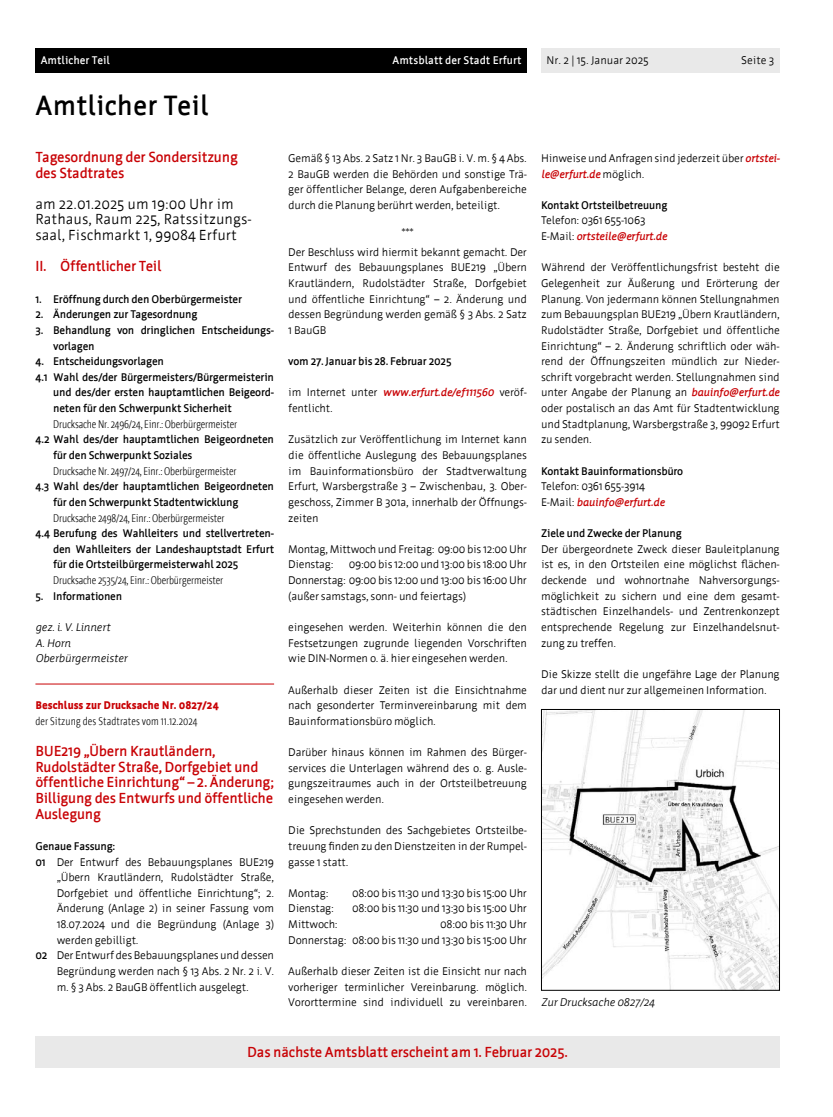
<style>
.page{position:relative;width:833px;height:1117px;background:#fff}
.page>*{position:absolute;margin:0;border:0;box-sizing:border-box;transform-origin:0 0}
.H1-u1schwarz{font:700 27.5px "Werk";color:#000}
.H3-u4{font:700 14.38px/15.6px "Werk";letter-spacing:-.02em;color:#c80205}
.P-uz{font:14.38px/15.6px "Werk";color:#000}
.H2-u4{font:700 14.38px/15.6px "Werk";letter-spacing:-.02em;color:#c80205}
.P-Normal{font:11px/15.6px "Werk";letter-spacing:-.02em;color:#000;text-align:justify}
.P-Normal-2{font:700 11px/15.6px "Werk";letter-spacing:-.02em;color:#000}
.P-einzug7mmcond{font:11px "Werk Condensed";letter-spacing:-.02em;color:#000}
.H2-beschluss{font:11px/15.6px "Werk Condensed";color:#000}
.P-autor{font:italic 11px "Werk";letter-spacing:-.02em;color:#000}
.t1{font:700 11px "Werk";color:#fff}
.P-Normal-3{font:italic 700 11px "Werk";letter-spacing:-.02em;color:#c80205}
.P-Normal-4{font:11px "Werk";color:#000}
.P-zu{font:700 11px "Werk";letter-spacing:-.02em;color:#000}
.P-Sternchen{font:11px "Werk";color:#000}
.s1{font-family:"Werk";font-weight:900;color:#c80205}
.s2{font-weight:700}
.s3{font-weight:700;font-style:italic;color:#c80205}
.s4{font-weight:400;font-style:normal;color:#000}
</style>
<div class="page">
<div style="left:541px;top:48px;width:239px;height:25px;background:#e9e9e9"></div>
<div style="left:35px;top:48px;width:492px;height:25px;background:#000"></div>
<div style="left:35px;top:1035px;width:745px;height:32px;background:#e9e9e9"></div>
<hr style="left:35px;top:683px;width:239px;height:1px;background:#c80205">
<img style="left:543px;top:711px;width:235px;height:277px">
<div style="left:541px;top:709px;width:239px;height:281px;border:1px solid #000"></div>
<p class="t1" style="left:41px;top:55px;width:71px">Amtlicher Teil</p>
<p class="t1" style="left:392px;top:55px;width:131px">Amtsblatt der Stadt Erfurt</p>
<p class="P-Normal-4" style="left:546px;top:54px;width:104px">Nr. 2 | 15. Januar 2025</p>
<p class="P-Normal" style="left:741px;top:53px;width:35px">Seite 3</p>
<h1 class="H1-u1schwarz" style="left:35px;top:90px;width:175px">Amtlicher Teil</h1>
<h2 class="H2-u4" style="left:35px;top:149px;width:204px">Tagesordnung der Sondersitzung des Stadtrates</h2>
<p class="P-uz" style="left:35px;top:196px;width:218px">am 22.01.2025 um 19:00 Uhr im<br>Rathaus, Raum 225, Ratssitzungs&shy;saal, Fischmarkt 1, 99084 Erfurt</p>
<h3 class="H3-u4" style="left:35px;top:259px;width:128px">II. Öffentlicher Teil</h3>
<p class="P-Normal-2" style="left:35px;top:291px;width:208px">1. Eröffnung durch den Oberbürgermeister</p>
<p class="P-Normal-2" style="left:35px;top:307px;width:163px">2. Änderungen zur Tagesordnung</p>
<p class="P-Normal-2" style="left:53px;top:322px;width:222px;text-indent:-18px">3. Behandlung von dringlichen Entscheidungs&shy;vorlagen</p>
<p class="P-Normal-2" style="left:35px;top:353px;width:130px">4. Entscheidungsvorlagen</p>
<p class="P-Normal-2" style="left:53px;top:369px;width:222px;text-align:justify;text-indent:-18px">4.1 Wahl des/der Bürgermeisters/Bürgermeisterin und des/der ersten hauptamtlichen Beigeord&shy;neten für den Schwerpunkt Sicherheit</p>
<p class="P-einzug7mmcond" style="left:53px;top:417px;width:186px">Drucksache Nr. 2496/24, Einr.: Oberbürgermeister</p>
<p class="P-Normal-2" style="left:53px;top:432px;width:222px;text-indent:-18px">4.2 Wahl des/der hauptamtlichen Beigeordneten für den Schwerpunkt Soziales</p>
<p class="P-einzug7mmcond" style="left:53px;top:464px;width:185px">Drucksache Nr. 2497/24, Einr.: Oberbürgermeister</p>
<p class="P-Normal-2" style="left:53px;top:478px;width:222px;text-indent:-18px">4.3 Wahl des/der hauptamtlichen Beigeordneten für den Schwerpunkt Stadtentwicklung</p>
<p class="P-einzug7mmcond" style="left:53px;top:511px;width:173px">Drucksache 2498/24, Einr.: Oberbürgermeister</p>
<p class="P-Normal-2" style="left:53px;top:525px;width:222px;text-align:justify;text-indent:-18px">4.4 Berufung des Wahlleiters und stellvertreten&shy;den Wahlleiters der Landeshauptstadt Erfurt für die Ortsteilbürgermeisterwahl 2025</p>
<p class="P-einzug7mmcond" style="left:53px;top:574px;width:172px">Drucksache 2535/24, Einr.: Oberbürgermeister</p>
<p class="P-Normal-2" style="left:35px;top:588px;width:88px">5. Informationen</p>
<p class="P-autor" style="left:35px;top:620px;width:77px">gez. i. V. Linnert</p>
<p class="P-autor" style="left:35px;top:636px;width:37px">A. Horn</p>
<p class="P-autor" style="left:35px;top:652px;width:94px">Oberbürgermeister</p>
<h2 class="H2-beschluss" style="left:35px;top:697px;width:185px"><span class="s1">Beschluss zur Drucksache Nr. 0827/24 </span>der Sitzung des Stadtrates vom 11.12.2024</h2>
<h3 class="H3-u4" style="left:35px;top:743px;width:240px">BUE219 „Übern Krautländern,<br>Rudolstädter Straße, Dorfgebiet und öffentliche Einrichtung“ – 2. Änderung;<br>Billigung des Entwurfs und öffentliche<br>Auslegung</h3>
<p class="P-zu" style="left:35px;top:839px;width:81px">Genaue Fassung:</p>
<p class="P-Normal" style="left:57px;top:853px;width:219px;text-indent:-21px"><span class="s2">01</span> Der Entwurf des Bebauungsplanes BUE219 „Übern Krautländern, Rudolstädter Straße, Dorfgebiet und öffentliche Einrichtung“; 2.<br>Änderung (Anlage 2) in seiner Fassung vom 18.07.2024 und die Begründung (Anlage 3) werden gebilligt.</p>
<p class="P-Normal" style="left:57px;top:947px;width:219px;text-indent:-21px"><span class="s2">02</span> Der Entwurf des Bebauungsplanes und dessen Begründung werden nach § 13 Abs. 2 Nr. 2 i. V. m. § 3 Abs. 2 BauGB öffentlich ausgelegt.</p>
<p class="P-Normal" style="left:288px;top:150px;width:240px">Gemäß § 13 Abs. 2 Satz 1 Nr. 3 BauGB i. V. m. § 4 Abs.<br>2 BauGB werden die Behörden und sonstige Trä&shy;ger öffentlicher Belange, deren Aufgabenbereiche durch die Planung berührt werden, beteiligt.</p>
<p class="P-Sternchen" style="left:401px;top:226px;width:14px">***</p>
<p class="P-Normal" style="left:288px;top:244px;width:240px">Der Beschluss wird hiermit bekannt gemacht. Der Entwurf des Bebauungsplanes BUE219 „Übern Krautländern, Rudolstädter Straße, Dorfgebiet und öffentliche Einrichtung“ – 2. Änderung und dessen Begründung werden gemäß § 3 Abs. 2 Satz 1 BauGB</p>
<p class="P-Normal-2" style="left:288px;top:353px;width:165px">vom 27. Januar bis 28. Februar 2025</p>
<p class="P-Normal" style="left:288px;top:385px;width:240px">im Internet unter <span class="s3">www.erfurt.de/ef111560</span> veröf&shy;fentlicht.</p>
<p class="P-Normal" style="left:288px;top:431px;width:240px">Zusätzlich zur Veröffentlichung im Internet kann die öffentliche Auslegung des Bebauungsplanes im Bauinformationsbüro der Stadtverwaltung Erfurt, Warsbergstraße 3 – Zwischenbau, 3. Ober&shy;geschoss, Zimmer B 301a, innerhalb der Öffnungs&shy;zeiten</p>
<p class="P-Normal" style="left:288px;top:541px;width:240px">Montag, Mittwoch und Freitag: 09:00 bis 12:00 Uhr</p>
<p class="P-Normal" style="left:288px;top:556px;width:47px">Dienstag:</p>
<p class="P-Normal" style="left:349px;top:556px;width:180px">09:00 bis 12:00 und 13:00 bis 18:00 Uhr</p>
<p class="P-Normal" style="left:288px;top:572px;width:240px">Donnerstag: 09:00 bis 12:00 und 13:00 bis 16:00 Uhr</p>
<p class="P-Normal" style="left:288px;top:588px;width:179px">(außer samstags, sonn- und feiertags)</p>
<p class="P-Normal" style="left:288px;top:619px;width:240px">eingesehen werden. Weiterhin können die den Festsetzungen zugrunde liegenden Vorschriften wie DIN-Normen o. ä. hier eingesehen werden.</p>
<p class="P-Normal" style="left:288px;top:681px;width:240px">Außerhalb dieser Zeiten ist die Einsichtnahme nach gesonderter Terminvereinbarung mit dem Bauinformationsbüro möglich.</p>
<p class="P-Normal" style="left:288px;top:744px;width:240px">Darüber hinaus können im Rahmen des Bürger&shy;services die Unterlagen während des o. g. Ausle&shy;gungszeitraumes auch in der Ortsteilbetreuung eingesehen werden.</p>
<p class="P-Normal" style="left:288px;top:822px;width:240px">Die Sprechstunden des Sachgebietes Ortsteilbe&shy;treuung finden zu den Dienstzeiten in der Rumpel&shy;gasse 1 statt.</p>
<p class="P-Normal" style="left:288px;top:885px;width:42px">Montag:</p>
<p class="P-Normal" style="left:352px;top:885px;width:176px">08:00 bis 11:30 und 13:30 bis 15:00 Uhr</p>
<p class="P-Normal" style="left:288px;top:900px;width:47px">Dienstag:</p>
<p class="P-Normal" style="left:352px;top:900px;width:176px">08:00 bis 11:30 und 13:30 bis 15:00 Uhr</p>
<p class="P-Normal" style="left:288px;top:916px;width:51px">Mittwoch:</p>
<p class="P-Normal" style="left:440px;top:916px;width:88px">08:00 bis 11:30 Uhr</p>
<p class="P-Normal" style="left:288px;top:931px;width:240px">Donnerstag: 08:00 bis 11:30 und 13:30 bis 15:00 Uhr</p>
<p class="P-Normal" style="left:288px;top:963px;width:240px">Außerhalb dieser Zeiten ist die Einsicht nur nach vorheriger terminlicher Vereinbarung. möglich.<br>Vororttermine sind individuell zu vereinbaren.</p>
<p class="P-Normal" style="left:541px;top:150px;width:240px">Hinweise und Anfragen sind jederzeit über <span class="s3">ortstei&shy;le@erfurt.de</span> möglich.</p>
<p class="P-Normal-2" style="left:541px;top:197px;width:128px">Kontakt Ortsteilbetreuung</p>
<p class="P-Normal" style="left:541px;top:213px;width:106px">Telefon: 0361 655-1063</p>
<p class="P-Normal-3" style="left:541px;top:230px;width:128px"><span class="s4">E-Mail:</span> ortsteile@erfurt.de</p>
<p class="P-Normal" style="left:541px;top:260px;width:240px">Während der Veröffentlichungsfrist besteht die Gelegenheit zur Äußerung und Erörterung der Planung. Von jedermann können Stellungnahmen zum Bebauungsplan BUE219 „Übern Krautländern, Rudolstädter Straße, Dorfgebiet und öffentliche Einrichtung“ – 2. Änderung schriftlich oder wäh&shy;rend der Öffnungszeiten mündlich zur Nieder&shy;schrift vorgebracht werden. Stellungnahmen sind unter Angabe der Planung an <span class="s3">bauinfo@erfurt.de </span>oder postalisch an das Amt für Stadtentwicklung und Stadtplanung, Warsbergstraße 3, 99092 Erfurt zu senden.</p>
<p class="P-Normal-2" style="left:541px;top:463px;width:144px">Kontakt Bauinformationsbüro</p>
<p class="P-Normal" style="left:541px;top:478px;width:125px">Telefon: 0361 655-3914<br>E-Mail: <span class="s3">bauinfo@erfurt.de</span></p>
<p class="P-Normal-2" style="left:541px;top:525px;width:142px">Ziele und Zwecke der Planung</p>
<p class="P-Normal" style="left:541px;top:541px;width:240px">Der übergeordnete Zweck dieser Bauleitplanung ist es, in den Ortsteilen eine möglichst flächen&shy;deckende und wohnortnahe Nahversorgungs&shy;möglichkeit zu sichern und eine dem gesamt&shy;städtischen Einzelhandels- und Zentrenkonzept entsprechende Regelung zur Einzelhandelsnut&shy;zung zu treffen.</p>
<p class="P-Normal" style="left:541px;top:666px;width:240px">Die Skizze stellt die ungefähre Lage der Planung dar und dient nur zur allgemeinen Information.</p>
<p class="P-autor" style="left:541px;top:995px;width:115px">Zur Drucksache 0827/24</p>
<h2 class="H3-u4" style="left:247px;top:1044px;width:322px">Das nächste Amtsblatt erscheint am 1. Februar 2025.</h2>
</div>
